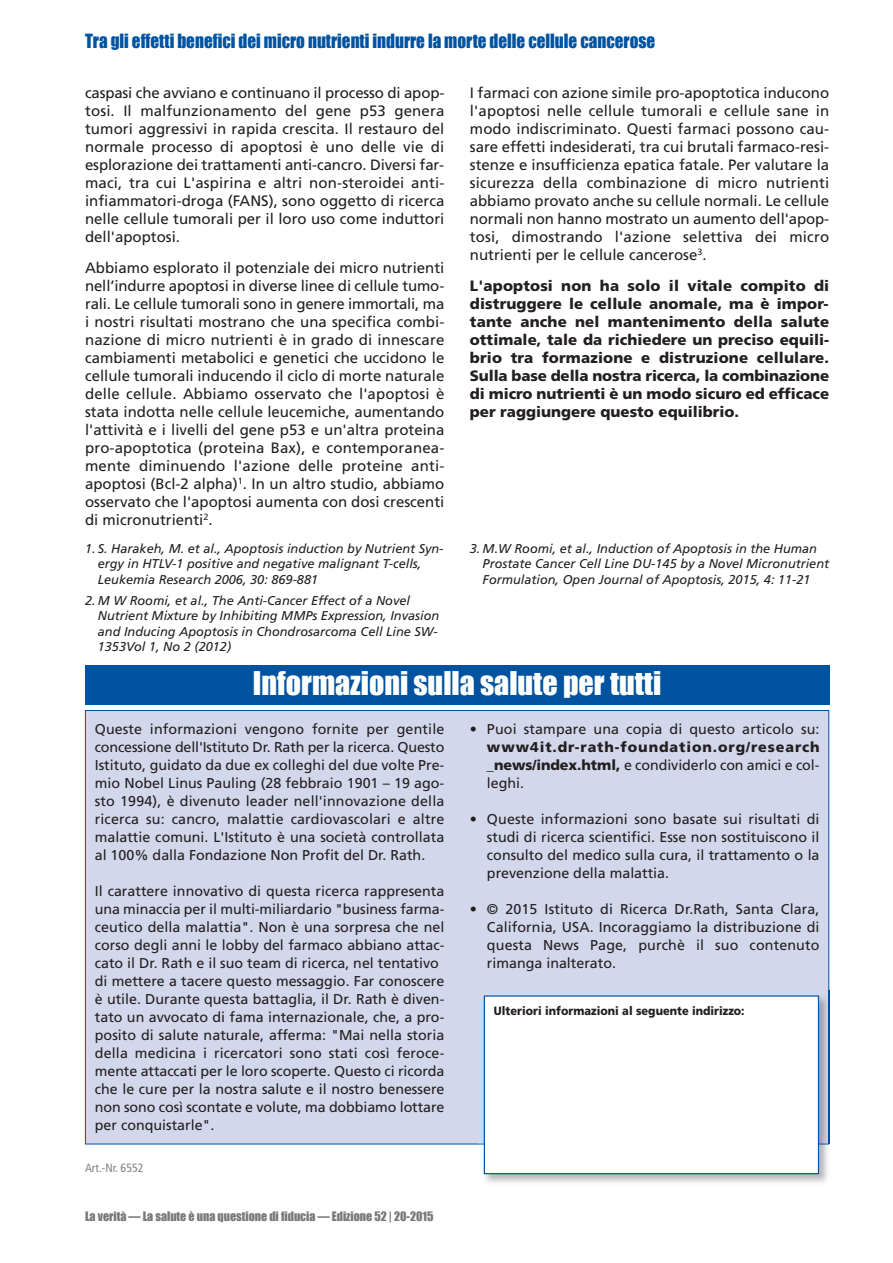
<style>
.page{position:relative;width:893px;height:1263px;background:#fff}
.page>*{position:absolute;margin:0;border:0;box-sizing:border-box;transform-origin:0 0}
.t1{font:30px "Impact";color:#fff}
.t2{font:18px "Impact";color:#0153a0;scale:.95 1}
.t3{font:15px/18px "Frutiger LT";color:#231f20;text-align:justify}
.t4{font:900 15px/18px "Frutiger LT";color:#231f20;text-align:justify}
.t5{font:14.25px/18px "Frutiger LT";color:#231f20;text-align:justify}
.t6{font:900 14.25px/18px "Frutiger LT";letter-spacing:.065em;color:#231f20;text-align:justify}
.t7{font:italic 12.75px/15.3px "Frutiger LT";color:#231f20}
.t8{font:12px "Impact";color:#76787b}
.t9{font:900 12px "Frutiger LT";color:#231f20;scale:.92 1}
.t10{font:condensed 12px "Frutiger LT";color:#808285}
.s1{font-weight:400}
</style>
<div class="page">
<div style="left:86px;top:711px;width:742px;height:433px;background:#d2d7eb"></div>
<div style="left:85px;top:665px;width:744px;height:40px;background:#0153a0"></div>
<img style="left:478px;top:990px;width:352px;height:193px">
<img style="left:478px;top:1144px;width:351px;height:1px">
<img style="left:828px;top:990px;width:1px;height:154px">
<div style="left:485px;top:997px;width:333px;height:176px;background:#fff"></div>
<div style="left:484px;top:995px;width:335px;height:179px;border:1px solid #0153a0"></div>
<p class="t2" style="left:85px;top:30px;width:602px">Tra gli effetti benefici dei micro nutrienti indurre la morte delle cellule cancerose</p>
<p class="t3" style="left:85px;top:85px;width:361px">caspasi che avviano e continuano il processo di apop&shy;tosi. Il malfunzionamento del gene p53 genera tumori aggressivi in rapida crescita. Il restauro del normale processo di apoptosi è uno delle vie di esplorazione dei trattamenti anti-cancro. Diversi far&shy;maci, tra cui L'aspirina e altri non-steroidei anti&shy;infiammatori-droga (FANS), sono oggetto di ricerca nelle cellule tumorali per il loro uso come induttori dell'apoptosi.</p>
<p class="t3" style="left:85px;top:260px;width:361px">Abbiamo esplorato il potenziale dei micro nutrienti nell’indurre apoptosi in diverse linee di cellule tumo&shy;rali. Le cellule tumorali sono in genere immortali, ma i nostri risultati mostrano che una specifica combi&shy;nazione di micro nutrienti è in grado di innescare cambiamenti metabolici e genetici che uccidono le cellule tumorali inducendo il ciclo di morte naturale delle cellule. Abbiamo osservato che l'apoptosi è stata indotta nelle cellule leucemiche, aumentando l'attività e i livelli del gene p53 e un'altra proteina pro-apoptotica (proteina Bax), e contemporanea&shy;mente diminuendo l'azione delle proteine anti&shy;apoptosi (Bcl-2 alpha)<sup>1</sup>. In un altro studio, abbiamo osservato che l'apoptosi aumenta con dosi crescenti di micronutrienti<sup>2</sup>.</p>
<p class="t7" style="left:98px;top:542px;width:347px;text-indent:-13px">1. S. Harakeh, M. et al., Apoptosis induction by Nutrient Syn&shy;ergy in HTLV-1 positive and negative malignant T-cells,<br>Leukemia Research 2006, 30: 869-881</p>
<p class="t7" style="left:98px;top:594px;width:343px;text-indent:-13px">2. M W Roomi, et al., The Anti-Cancer Effect of a Novel Nutrient Mixture by Inhibiting MMPs Expression, Invasion and Inducing Apoptosis in Chondrosarcoma Cell Line SW-1353Vol 1, No 2 (2012)</p>
<p class="t3" style="left:470px;top:85px;width:361px">I farmaci con azione simile pro-apoptotica inducono l'apoptosi nelle cellule tumorali e cellule sane in modo indiscriminato. Questi farmaci possono cau&shy;sare effetti indesiderati, tra cui brutali farmaco-resi&shy;stenze e insufficienza epatica fatale. Per valutare la sicurezza della combinazione di micro nutrienti abbiamo provato anche su cellule normali. Le cellule normali non hanno mostrato un aumento dell'apop&shy;tosi, dimostrando l'azione selettiva dei micro nutrienti per le cellule cancerose<sup>3</sup>.</p>
<p class="t4" style="left:470px;top:278px;width:361px">L'apoptosi non ha solo il vitale compito di distruggere le cellule anomale, ma è impor&shy;tante anche nel mantenimento della salute ottimale, tale da richiedere un preciso equili&shy;brio tra formazione e distruzione cellulare.<br>Sulla base della nostra ricerca, la combinazione di micro nutrienti è un modo sicuro ed efficace per raggiungere questo equilibrio.</p>
<p class="t7" style="left:483px;top:542px;width:348px;text-indent:-13px">3. M.W Roomi, et al., Induction of Apoptosis in the Human<br>Prostate Cancer Cell Line DU-145 by a Novel Micronutrient<br>Formulation, Open Journal of Apoptosis, 2015, 4: 11-21</p>
<h1 class="t1" style="left:253px;top:665px;width:410px">Informazioni sulla salute per tutti</h1>
<p class="t5" style="left:95px;top:721px;width:351px">Queste informazioni vengono fornite per gentile concessione dell'Istituto Dr. Rath per la ricerca. Questo Istituto, guidato da due ex colleghi del due volte Pre&shy;mio Nobel Linus Pauling (28 febbraio 1901 – 19 ago&shy;sto 1994), è divenuto leader nell'innovazione della ricerca su: cancro, malattie cardiovascolari e altre malattie comuni. L'Istituto è una società controllata al 100% dalla Fondazione Non Profit del Dr. Rath.</p>
<p class="t5" style="left:95px;top:883px;width:351px;text-align:left">Il carattere innovativo di questa ricerca rappresenta una minaccia per il multi-miliardario "business farma&shy;ceutico della malattia". Non è una sorpresa che nel corso degli anni le lobby del farmaco abbiano attac&shy;cato il Dr. Rath e il suo team di ricerca, nel tentativo di mettere a tacere questo messaggio. Far conoscere è utile. Durante questa battaglia, il Dr. Rath è diven&shy;tato un avvocato di fama internazionale, che, a pro&shy;posito di salute naturale, afferma: "Mai nella storia della medicina i ricercatori sono stati così feroce&shy;mente attaccati per le loro scoperte. Questo ci ricorda che le cure per la nostra salute e il nostro benessere non sono così scontate e volute, ma dobbiamo lottare per conquistarle".</p>
<p class="t10" style="left:85px;top:1163px;width:60px">Art.-Nr. 6552</p>
<p class="t8" style="left:85px;top:1209px;width:350px">La verità — La salute è una questione di fiducia — Edizione 52 | 20-2015</p>
<p class="t5" style="left:470px;top:721px;width:351px">• Puoi stampare una copia di questo articolo su:</p>
<p class="t6" style="left:487px;top:739px;width:334px">www4it.dr-rath-foundation.org/research _news/index.html, <span class="s1">e condividerlo con amici e col&shy;leghi.</span></p>
<p class="t5" style="left:487px;top:811px;width:334px;text-indent:-17px">• Queste informazioni sono basate sui risultati di studi di ricerca scientifici. Esse non sostituiscono il consulto del medico sulla cura, il trattamento o la prevenzione della malattia.</p>
<p class="t5" style="left:487px;top:901px;width:334px;text-indent:-17px">• © 2015 Istituto di Ricerca Dr.Rath, Santa Clara, California, USA. Incoraggiamo la distribuzione di questa News Page, purchè il suo contenuto rimanga inalterato.</p>
<p class="t9" style="left:494px;top:1006px;width:274px">Ulteriori informazioni al seguente indirizzo:</p>
</div>
